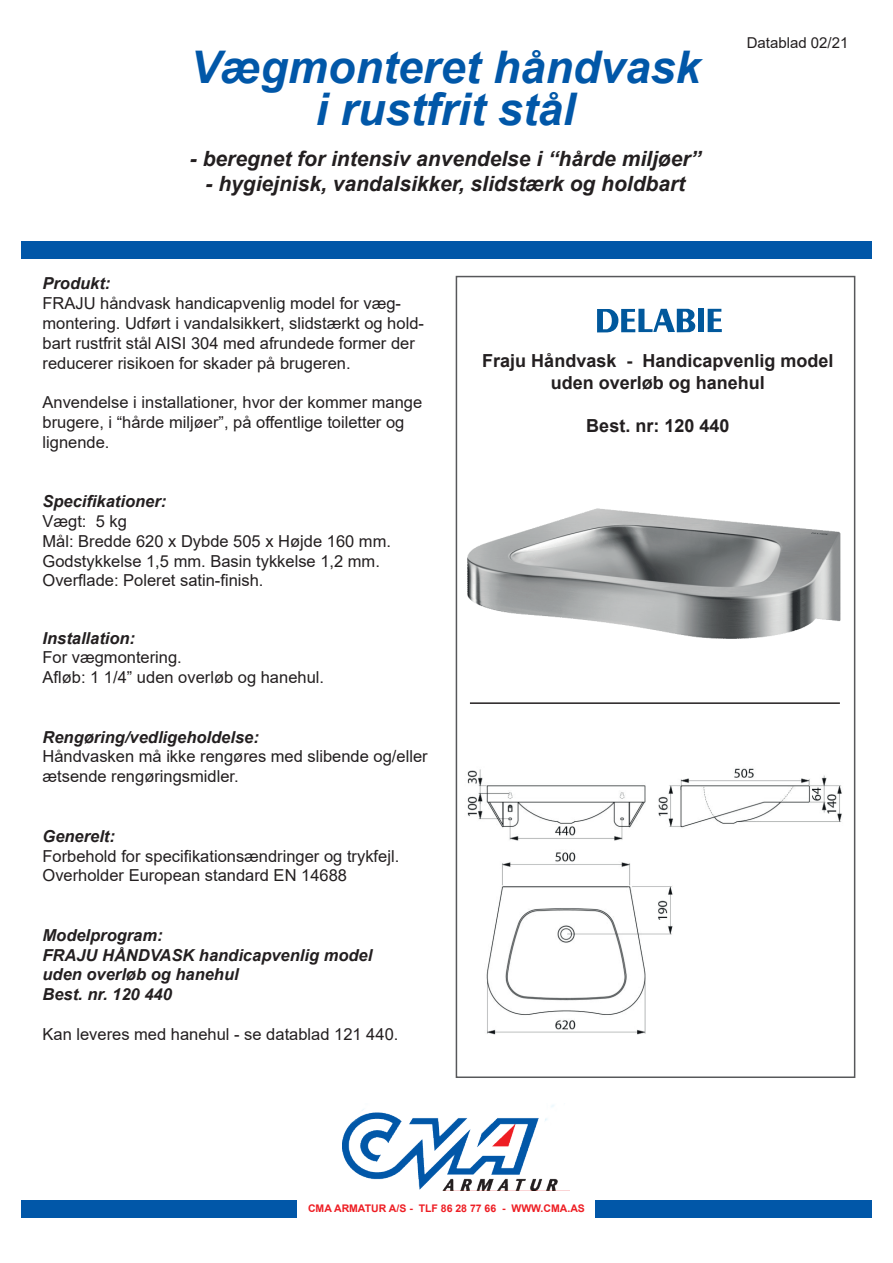
<style>
.page{position:relative;width:893px;height:1263px;background:#fff}
.page>*{position:absolute;margin:0;border:0;box-sizing:border-box;transform-origin:0 0}
.t1{font:italic 700 45px/42px "Arial";color:#0157a8;text-align:center}
.t2{font:italic 700 21px "Arial";color:#231f20}
.t3{font:700 18px/21.6px "Arial";color:#231f20;text-align:center}
.t4{font:16.5px/19.8px "Arial";color:#231f20}
.t5{font:italic 700 16.5px/19.8px "Arial";color:#231f20}
.t6{font:15px "Arial";color:#231f20}
.t7{font:700 10.5px "Arial";color:#ee1d23}
</style>
<div class="page">
<div style="left:21px;top:241px;width:851px;height:17px;background:#0157a8"></div>
<div style="left:21px;top:1201px;width:851px;height:17px;background:#0157a8"></div>
<div style="left:298px;top:1198px;width:297px;height:21px;background:#fff"></div>
<div style="left:456px;top:276px;width:399px;height:802px;border:2px solid #57585a"></div>
<img style="left:342px;top:1105px;width:227px;height:86px">
<svg style="left:597px;top:309px;width:98px;height:24px"></svg>
<div style="left:698px;top:309px;width:6px;height:23px;background:#01589c"></div>
<svg style="left:708px;top:309px;width:14px;height:23px"></svg>
<hr style="left:470px;top:702px;width:370px;height:2px;background:#231f20">
<img style="left:467px;top:508px;width:374px;height:131px">
<img style="left:467px;top:768px;width:375px;height:267px">
<h1 class="t1" style="left:190px;top:48px;width:512px">Vægmonteret håndvask i rustfrit stål</h1>
<p class="t2" style="left:190px;top:144px;width:513px">- beregnet for intensiv anvendelse i “hårde miljøer”</p>
<p class="t2" style="left:206px;top:169px;width:481px">- hygiejnisk, vandalsikker, slidstærk og holdbart</p>
<p class="t6" style="left:747px;top:33px;width:103px">Datablad 02/21</p>
<p class="t5" style="left:43px;top:274px;width:69px">Produkt:</p>
<p class="t4" style="left:43px;top:293px;width:383px">FRAJU håndvask handicapvenlig model for væg&shy;montering. Udført i vandalsikkert, slidstærkt og hold&shy;bart rustfrit stål AISI 304 med afrundede former der reducerer risikoen for skader på brugeren.</p>
<p class="t4" style="left:43px;top:392px;width:381px">Anvendelse i installationer, hvor der kommer mange brugere, i “hårde miljøer”, på offentlige toiletter og lignende.</p>
<p class="t5" style="left:43px;top:492px;width:125px">Specifikationer:</p>
<p class="t4" style="left:43px;top:511px;width:350px">Vægt: 5 kg<br>Mål: Bredde 620 x Dybde 505 x Højde 160 mm.<br>Godstykkelse 1,5 mm. Basin tykkelse 1,2 mm.<br>Overflade: Poleret satin-finish.</p>
<p class="t5" style="left:43px;top:628px;width:94px">Installation:</p>
<p class="t4" style="left:43px;top:648px;width:283px">For vægmontering.<br>Afløb: 1 1/4” uden overløb og hanehul.</p>
<p class="t5" style="left:43px;top:727px;width:218px">Rengøring/vedligeholdelse:</p>
<p class="t4" style="left:43px;top:747px;width:387px">Håndvasken må ikke rengøres med slibende og/eller ætsende rengøringsmidler.</p>
<p class="t5" style="left:43px;top:826px;width:74px">Generelt:</p>
<p class="t4" style="left:43px;top:846px;width:358px">Forbehold for specifikationsændringer og trykfejl.<br>Overholder European standard EN 14688</p>
<p class="t5" style="left:43px;top:925px;width:331px">Modelprogram:<br>FRAJU HÅNDVASK handicapvenlig model uden overløb og hanehul<br>Best. nr. 120 440</p>
<p class="t4" style="left:43px;top:1024px;width:357px">Kan leveres med hanehul - se datablad 121 440.</p>
<p class="t3" style="left:482px;top:350px;width:353px">Fraju Håndvask - Handicapvenlig model uden overløb og hanehul</p>
<p class="t3" style="left:586px;top:415px;width:145px">Best. nr: 120 440</p>
<p class="t7" style="left:308px;top:1201px;width:278px">CMA ARMATUR A/S - TLF 86 28 77 66 - WWW.CMA.AS</p>
</div>
